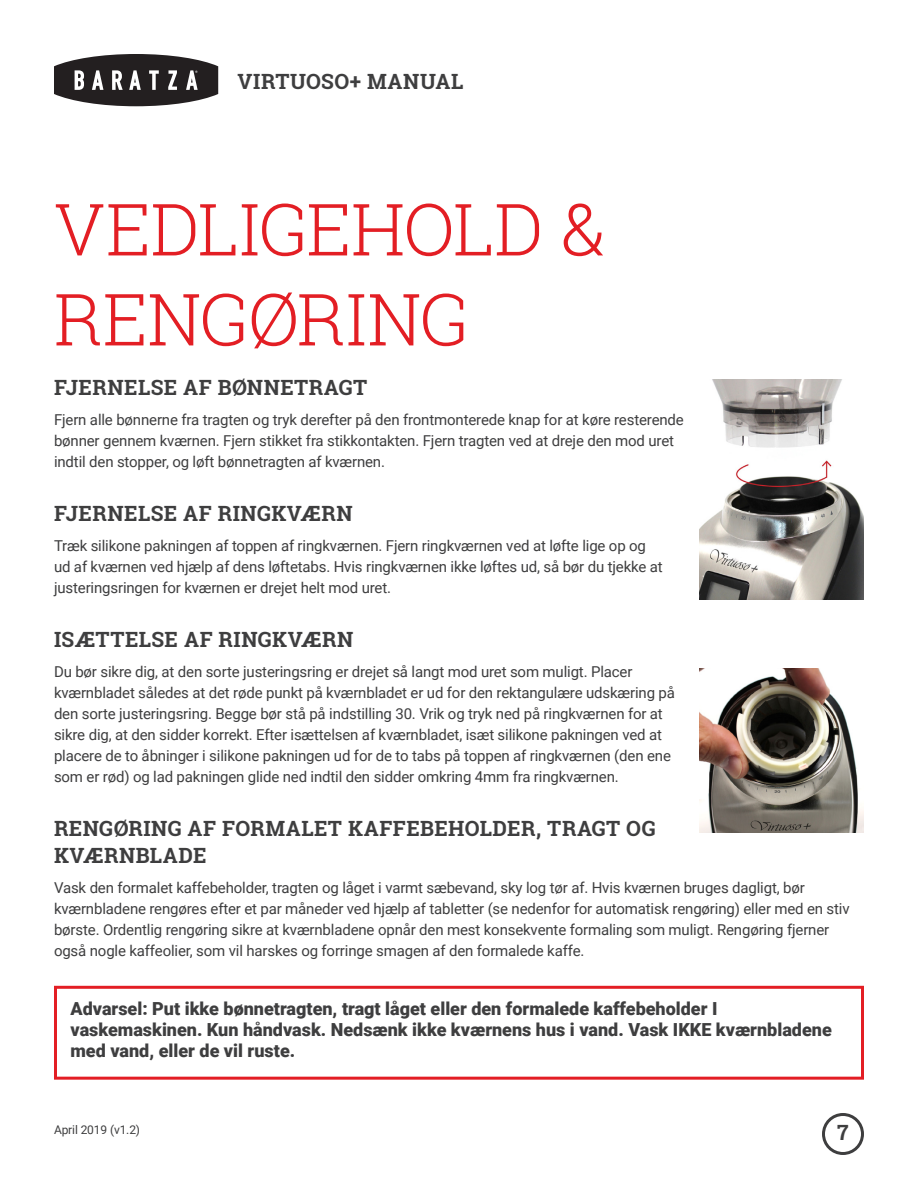
<style>
.page{position:relative;width:918px;height:1188px;background:#fff}
.page>*{position:absolute;margin:0;border:0;box-sizing:border-box;transform-origin:0 0}
.t1{font:300 72px/90px "Roboto Slab";letter-spacing:-.01em;color:#e31e24}
.t2{font:700 21px/27px "Roboto Slab";letter-spacing:.02em;color:#3e3e3f}
.caution{font:900 18px/21px "Roboto";color:#3e3e3f}
.t3{font:15px/21px "Roboto";letter-spacing:-.01em;color:#3e3e3f}
.t4{font:12px "Roboto";letter-spacing:-.01em;color:#3e3e3f}
.t5{font:6.3px "Myriad Pro";color:#fff}
</style>
<div class="page">
<svg style="left:54px;top:54px;width:164px;height:52px"></svg>
<div style="left:822px;top:1113px;width:42px;height:42px;border:3px solid #3e3e3f;border-radius:50%"></div>
<img style="left:700px;top:669px;width:164px;height:164px">
<div style="left:54px;top:986px;width:810px;height:94px;border:3px solid #e31e24"></div>
<img style="left:700px;top:380px;width:164px;height:219px">
<p class="t5" style="left:195px;top:69px;width:4px">®</p>
<h2 class="t2" style="left:238px;top:67px;width:227px">VIRTUOSO+ MANUAL</h2>
<p class="t1" style="left:54px;top:183px;width:553px">VEDLIGEHOLD &amp;<br>RENGØRING</p>
<p class="t2" style="left:54px;top:374px;width:315px">FJERNELSE AF BØNNETRAGT</p>
<p class="t3" style="left:54px;top:409px;width:631px">Fjern alle bønnerne fra tragten og tryk derefter på den frontmonterede knap for at køre resterende bønner gennem kværnen. Fjern stikket fra stikkontakten. Fjern tragten ved at dreje den mod uret indtil den stopper, og løft bønnetragten af kværnen.</p>
<p class="t2" style="left:54px;top:500px;width:300px">FJERNELSE AF RINGKVÆRN</p>
<p class="t3" style="left:54px;top:535px;width:610px">Træk silikone pakningen af toppen af ringkværnen. Fjern ringkværnen ved at løfte lige op og ud af kværnen ved hjælp af dens løftetabs. Hvis ringkværnen ikke løftes ud, så bør du tjekke at justeringsringen for kværnen er drejet helt mod uret.</p>
<p class="t2" style="left:54px;top:626px;width:301px">ISÆTTELSE AF RINGKVÆRN</p>
<p class="t3" style="left:54px;top:661px;width:622px">Du bør sikre dig, at den sorte justeringsring er drejet så langt mod uret som muligt. Placer kværnbladet således at det røde punkt på kværnbladet er ud for den rektangulære udskæring på den sorte justeringsring. Begge bør stå på indstilling 30. Vrik og tryk ned på ringkværnen for at sikre dig, at den sidder korrekt. Efter isættelsen af kværnbladet, isæt silikone pakningen ved at placere de to åbninger i silikone pakningen ud for de to tabs på toppen af ringkværnen (den ene som er rød) og lad pakningen glide ned indtil den sidder omkring 4mm fra ringkværnen.</p>
<p class="t2" style="left:54px;top:815px;width:603px">RENGØRING AF FORMALET KAFFEBEHOLDER, TRAGT OG<br>KVÆRNBLADE</p>
<p class="t3" style="left:54px;top:877px;width:797px">Vask den formalet kaffebeholder, tragten og låget i varmt sæbevand, sky log tør af. Hvis kværnen bruges dagligt, bør kværnbladene rengøres efter et par måneder ved hjælp af tabletter (se nedenfor for automatisk rengøring) eller med en stiv børste. Ordentlig rengøring sikre at kværnbladene opnår den mest konsekvente formaling som muligt. Rengøring fjerner også nogle kaffeolier, som vil harskes og forringe smagen af den formalede kaffe.</p>
<p class="caution" style="left:70px;top:998px;width:763px">Advarsel: Put ikke bønnetragten, tragt låget eller den formalede kaffebeholder I vaskemaskinen. Kun håndvask. Nedsænk ikke kværnens hus i vand. Vask IKKE kværnbladene med vand, eller de vil ruste.</p>
<p class="t4" style="left:54px;top:1121px;width:88px">April 2019 (v1.2)</p>
<h2 class="t2" style="left:837px;top:1119px;width:13px">7</h2>
</div>
